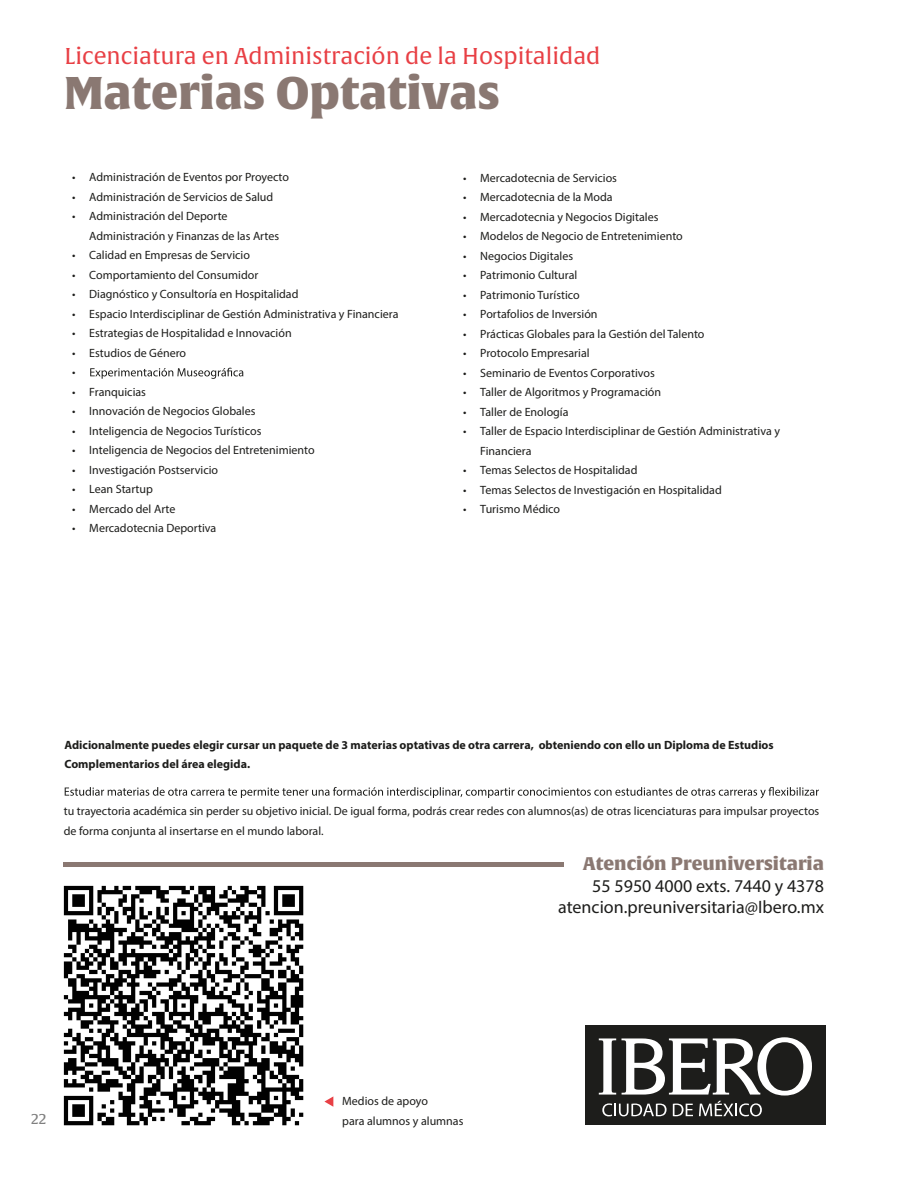
<style>
.page{position:relative;width:918px;height:1188px;background:#fff}
.page>*{position:absolute;margin:0;border:0;box-sizing:border-box;transform-origin:0 0}
.t1{font:45px "Alverata Bl";color:#8a7872}
.t2{font:22.5px "Alverata";color:#e83f44}
.t3{font:18px/21.6px "Myriad Pro";color:#1d1d1b;text-align:right}
.t4{font:18px "Alverata Bl";color:#8a7872}
.t5{font:15px "Alverata";color:#808080}
.t6{font:12px/19.5px "Myriad Pro";color:#1d1d1b}
.t7{font:700 12px/19.5px "Myriad Pro";color:#1d1d1b}
</style>
<div class="page">
<svg style="left:65px;top:787px;width:754px;height:11px"></svg>
<svg style="left:90px;top:368px;width:153px;height:11px"></svg>
<div style="left:585px;top:1025px;width:240px;height:99px;background:#1d1d1b"></div>
<svg style="left:599px;top:1037px;width:213px;height:79px"></svg>
<div style="left:64px;top:862px;width:500px;height:5px;background:#8a7872"></div>
<img style="left:63px;top:885px;width:241px;height:241px">
<svg style="left:324px;top:1096px;width:9px;height:11px"></svg>
<h2 class="t2" style="left:64px;top:43px;width:538px">Licenciatura en Administración de la Hospitalidad</h2>
<h1 class="t1" style="left:64px;top:64px;width:438px">Materias Optativas</h1>
<p class="t6" style="left:72px;top:167px;width:218px">• Administración de Eventos por Proyecto</p>
<p class="t6" style="left:72px;top:187px;width:203px">• Administración de Servicios de Salud</p>
<p class="t6" style="left:89px;top:206px;width:191px;text-indent:-17px">• Administración del Deporte<br>Administración y Finanzas de las Artes</p>
<p class="t6" style="left:72px;top:245px;width:179px">• Calidad en Empresas de Servicio</p>
<p class="t6" style="left:72px;top:265px;width:187px">• Comportamiento del Consumidor</p>
<p class="t6" style="left:72px;top:284px;width:228px">• Diagnóstico y Consultoría en Hospitalidad</p>
<p class="t6" style="left:72px;top:304px;width:328px">• Espacio Interdisciplinar de Gestión Administrativa y Financiera</p>
<p class="t6" style="left:72px;top:323px;width:221px">• Estrategias de Hospitalidad e Innovación</p>
<p class="t6" style="left:72px;top:343px;width:115px">• Estudios de Género •</p>
<p class="t6" style="left:72px;top:382px;width:75px">• Franquicias</p>
<p class="t6" style="left:72px;top:401px;width:185px">• Innovación de Negocios Globales</p>
<p class="t6" style="left:72px;top:421px;width:191px">• Inteligencia de Negocios Turísticos</p>
<p class="t6" style="left:72px;top:440px;width:244px">• Inteligencia de Negocios del Entretenimiento</p>
<p class="t6" style="left:72px;top:460px;width:147px">• Investigación Postservicio</p>
<p class="t6" style="left:72px;top:479px;width:82px">• Lean Startup</p>
<p class="t6" style="left:72px;top:499px;width:105px">• Mercado del Arte</p>
<p class="t6" style="left:72px;top:518px;width:146px">• Mercadotecnia Deportiva</p>
<p class="t6" style="left:463px;top:168px;width:155px">• Mercadotecnia de Servicios</p>
<p class="t6" style="left:463px;top:187px;width:151px">• Mercadotecnia de la Moda</p>
<p class="t6" style="left:463px;top:207px;width:197px">• Mercadotecnia y Negocios Digitales</p>
<p class="t6" style="left:463px;top:226px;width:221px">• Modelos de Negocio de Entretenimiento</p>
<p class="t6" style="left:463px;top:246px;width:111px">• Negocios Digitales</p>
<p class="t6" style="left:463px;top:265px;width:116px">• Patrimonio Cultural</p>
<p class="t6" style="left:463px;top:285px;width:118px">• Patrimonio Turístico</p>
<p class="t6" style="left:463px;top:304px;width:136px">• Portafolios de Inversión</p>
<p class="t6" style="left:463px;top:324px;width:243px">• Prácticas Globales para la Gestión del Talento</p>
<p class="t6" style="left:463px;top:343px;width:128px">• Protocolo Empresarial</p>
<p class="t6" style="left:463px;top:363px;width:193px">• Seminario de Eventos Corporativos</p>
<p class="t6" style="left:463px;top:382px;width:199px">• Taller de Algoritmos y Programación</p>
<p class="t6" style="left:463px;top:402px;width:107px">• Taller de Enología</p>
<p class="t6" style="left:480px;top:421px;width:301px;text-indent:-17px">• Taller de Espacio Interdisciplinar de Gestión Administrativa y<br>Financiera</p>
<p class="t6" style="left:463px;top:460px;width:176px">• Temas Selectos de Hospitalidad</p>
<p class="t6" style="left:463px;top:480px;width:260px">• Temas Selectos de Investigación en Hospitalidad</p>
<p class="t6" style="left:463px;top:499px;width:98px">• Turismo Médico</p>
<p class="t7" style="left:64px;top:734px;width:711px">Adicionalmente puedes elegir cursar un paquete de 3 materias optativas de otra carrera, obteniendo con ello un Diploma de Estudios<br>Complementarios del área elegida.</p>
<p class="t6" style="left:64px;top:801px;width:757px">tu trayectoria académica sin perder su objetivo inicial. De igual forma, podrás crear redes con alumnos(as) de otras licenciaturas para impulsar proyectos de forma conjunta al insertarse en el mundo laboral.</p>
<h3 class="t4" style="left:583px;top:852px;width:243px">Atención Preuniversitaria</h3>
<h3 class="t3" style="left:558px;top:875px;width:267px">55 5950 4000 exts. 7440 y 4378 atencion.preuniversitaria@Ibero.mx</h3>
<p class="t5" style="left:31px;top:1110px;width:17px">22</p>
<p class="t6" style="left:342px;top:1091px;width:123px">Medios de apoyo<br>para alumnos y alumnas</p>
</div>
